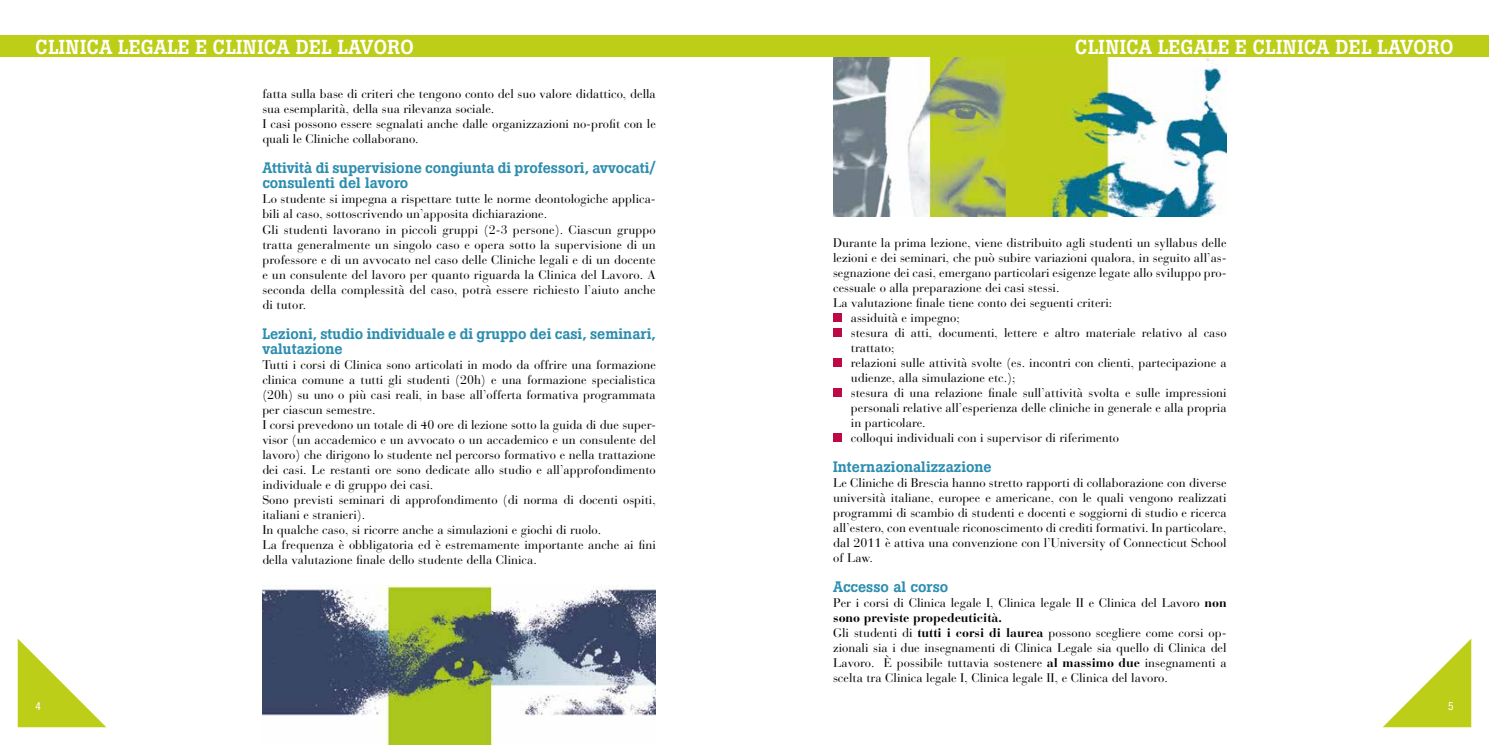
<style>
.page{position:relative;width:1489px;height:745px;background:#fff}
.page>*{position:absolute;margin:0;border:0;box-sizing:border-box;transform-origin:0 0}
.t1{font:500 20px "Boton";letter-spacing:.015em;color:#fff}
.t2{font:500 15px/15px "Boton";color:#2c8daf}
.t3{font:12.5px/15px "Bauer Bodoni";color:#000}
.t4{font:condensed 11.25px "Helvetica Neue";color:#fff}
.s1{font-weight:700}
</style>
<div class="page">
<svg style="left:1384px;top:640px;width:86px;height:86px"></svg>
<svg style="left:18px;top:639px;width:87px;height:87px"></svg>
<div style="left:833px;top:313px;width:9px;height:8px;background:#bd0a47"></div>
<div style="left:833px;top:328px;width:9px;height:8px;background:#bd0a47"></div>
<div style="left:833px;top:358px;width:9px;height:8px;background:#bd0a47"></div>
<div style="left:833px;top:388px;width:9px;height:8px;background:#bd0a47"></div>
<div style="left:833px;top:433px;width:9px;height:8px;background:#bd0a47"></div>
<img style="left:833px;top:57px;width:393px;height:159px">
<div style="left:0;top:35px;width:1488px;height:22px;background:#bdce18"></div>
<img style="left:262px;top:585px;width:394px;height:159px">
<h1 class="t1" style="left:35px;top:35px;width:380px">CLINICA LEGALE E CLINICA DEL LAVORO</h1>
<h1 class="t1" style="left:1075px;top:35px;width:380px">CLINICA LEGALE E CLINICA DEL LAVORO</h1>
<p class="t3" style="left:262px;top:87px;width:395px">fatta sulla base di criteri che tengono conto del suo valore didattico, della sua esemplarità, della sua rilevanza sociale.<br>I casi possono essere segnalati anche dalle organizzazioni no-profit con le quali le Cliniche collaborano.</p>
<p class="t2" style="left:262px;top:161px;width:395px">Attività di supervisione congiunta di professori, avvocati/ consulenti del lavoro</p>
<p class="t3" style="left:262px;top:192px;width:395px">Lo studente si impegna a rispettare tutte le norme deontologiche applica&shy;bili al caso, sottoscrivendo un’apposita dichiarazione.<br>Gli studenti lavorano in piccoli gruppi (2-3 persone). Ciascun gruppo tratta generalmente un singolo caso e opera sotto la supervisione di un professore e di un avvocato nel caso delle Cliniche legali e di un docente e un consulente del lavoro per quanto riguarda la Clinica del Lavoro. A seconda della complessità del caso, potrà essere richiesto l’aiuto anche di tutor.</p>
<p class="t2" style="left:262px;top:326px;width:395px">Lezioni, studio individuale e di gruppo dei casi, seminari, valutazione</p>
<p class="t3" style="left:262px;top:357px;width:395px">Tutti i corsi di Clinica sono articolati in modo da offrire una formazione clinica comune a tutti gli studenti (20h) e una formazione specialistica (20h) su uno o più casi reali, in base all’offerta formativa programmata per ciascun semestre.<br>I corsi prevedono un totale di 40 ore di lezione sotto la guida di due super&shy;visor (un accademico e un avvocato o un accademico e un consulente del lavoro) che dirigono lo studente nel percorso formativo e nella trattazione dei casi. Le restanti ore sono dedicate allo studio e all’approfondimento individuale e di gruppo dei casi.<br>Sono previsti seminari di approfondimento (di norma di docenti ospiti, italiani e stranieri).<br>In qualche caso, si ricorre anche a simulazioni e giochi di ruolo.<br>La frequenza è obbligatoria ed è estremamente importante anche ai fini della valutazione finale dello studente della Clinica.</p>
<p class="t3" style="left:833px;top:235px;width:395px">Durante la prima lezione, viene distribuito agli studenti un syllabus delle</p>
<p class="t3" style="left:833px;top:250px;width:395px">lezioni e dei seminari, che può subire variazioni qualora, in seguito all’as-</p>
<p class="t3" style="left:833px;top:265px;width:395px">segnazione dei casi, emergano particolari esigenze legate allo sviluppo pro-</p>
<p class="t3" style="left:833px;top:280px;width:228px">cessuale o alla preparazione dei casi stessi.</p>
<p class="t3" style="left:833px;top:295px;width:281px">La valutazione finale tiene conto dei seguenti criteri:</p>
<p class="t3" style="left:850px;top:310px;width:111px">assiduità e impegno;</p>
<p class="t3" style="left:850px;top:325px;width:377px">stesura di atti, documenti, lettere e altro materiale relativo al caso</p>
<p class="t3" style="left:850px;top:340px;width:45px">trattato;</p>
<p class="t3" style="left:850px;top:355px;width:377px">relazioni sulle attività svolte (es. incontri con clienti, partecipazione a</p>
<p class="t3" style="left:850px;top:370px;width:166px">udienze, alla simulazione etc.);</p>
<p class="t3" style="left:850px;top:385px;width:377px">stesura di una relazione finale sull’attività svolta e sulle impressioni</p>
<p class="t3" style="left:850px;top:400px;width:377px">personali relative all’esperienza delle cliniche in generale e alla propria</p>
<p class="t3" style="left:850px;top:415px;width:76px">in particolare.</p>
<p class="t3" style="left:850px;top:430px;width:270px">colloqui individuali con i supervisor di riferimento</p>
<p class="t2" style="left:833px;top:459px;width:160px">Internazionalizzazione</p>
<p class="t3" style="left:833px;top:475px;width:395px;text-align:justify">Le Cliniche di Brescia hanno stretto rapporti di collaborazione con diverse università italiane, europee e americane, con le quali vengono realizzati programmi di scambio di studenti e docenti e soggiorni di studio e ricerca all’estero, con eventuale riconoscimento di crediti formativi. In particolare, dal 2011 è attiva una convenzione con l’University of Connecticut School of Law.</p>
<p class="t2" style="left:833px;top:579px;width:117px">Accesso al corso</p>
<p class="t3" style="left:833px;top:595px;width:395px">Per i corsi di Clinica legale I, Clinica legale II e Clinica del Lavoro <span class="s1">non sono previste propedeuticità.<br></span>Gli studenti di <span class="s1">tutti i corsi di laurea</span> possono scegliere come corsi op&shy;zionali sia i due insegnamenti di Clinica Legale sia quello di Clinica del Lavoro. È possibile tuttavia sostenere <span class="s1">al massimo due</span> insegnamenti a scelta tra Clinica legale I, Clinica legale II, e Clinica del lavoro.</p>
<p class="t4" style="left:35px;top:698px;width:7px">4</p>
<p class="t4" style="left:1447px;top:698px;width:7px">5</p>
</div>
